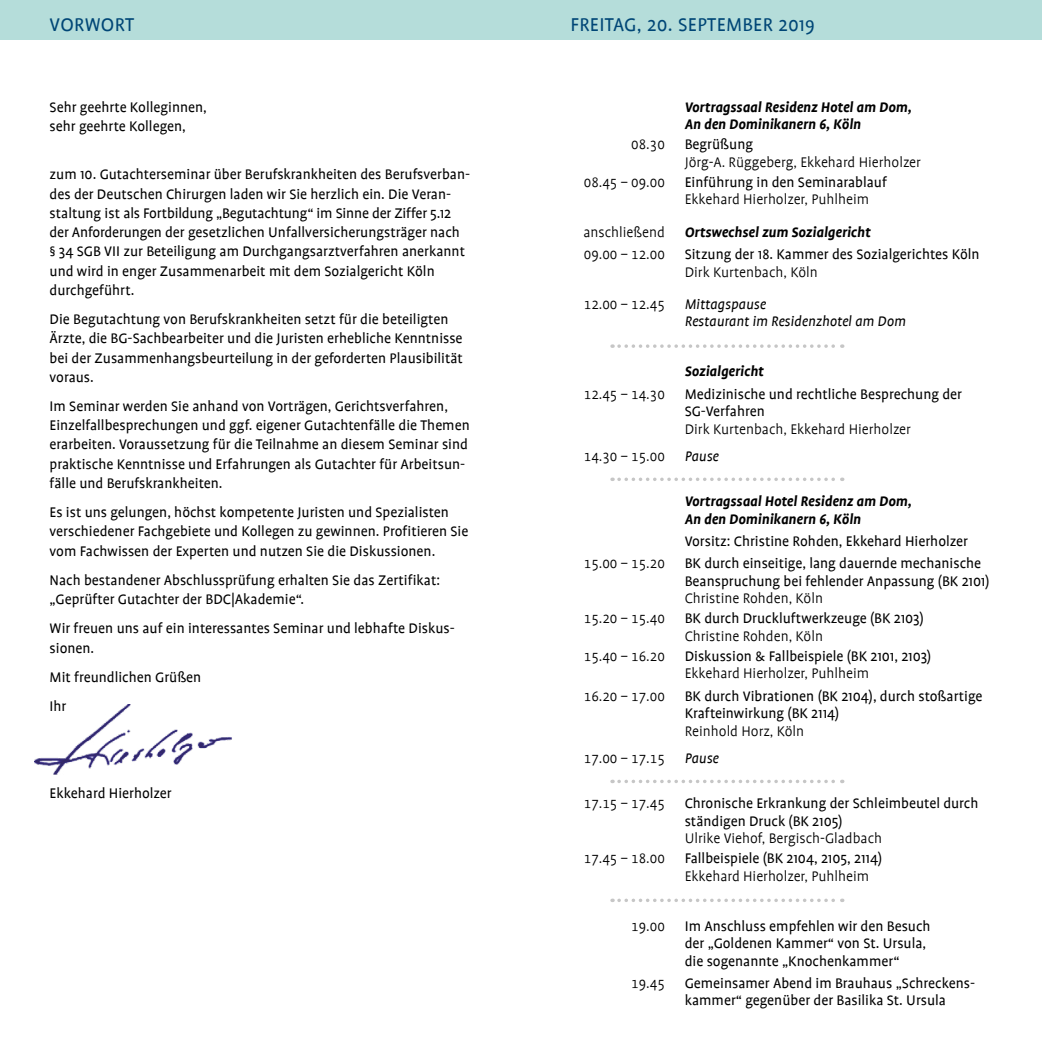
<style>
.page{position:relative;width:1042px;height:1042px;background:#fff}
.page>*{position:absolute;margin:0;border:0;box-sizing:border-box;transform-origin:0 0}
.t1{font:21px "Profile";letter-spacing:.015em;color:#004676}
.t2{font:15.75px/19.2px "Profile";color:#000}
.t3{font:300 15.75px "Profile";color:#000}
.t4{font:italic 700 15.75px/17.5px "Profile";color:#000}
.t5{font:300 15.75px "Profile SC";color:#000}
.t6{font:italic 15.75px/17.5px "Profile";color:#000}
</style>
<div class="page">
<div style="left:0;top:0;width:1042px;height:40px;background:#b5ddda"></div>
<img style="left:35px;top:704px;width:197px;height:71px">
<svg style="left:619px;top:344px;width:224px;height:4px"></svg>
<svg style="left:619px;top:477px;width:224px;height:4px"></svg>
<svg style="left:619px;top:779px;width:224px;height:4px"></svg>
<svg style="left:619px;top:898px;width:224px;height:4px"></svg>
<h1 class="t1" style="left:50px;top:14px;width:86px">VORWORT</h1>
<h1 class="t1" style="left:570px;top:14px;width:246px">FREITAG, 20. SEPTEMBER 2019</h1>
<p class="t2" style="left:50px;top:97px;width:159px">Sehr geehrte Kolleginnen, sehr geehrte Kollegen,</p>
<p class="t2" style="left:50px;top:165px;width:422px">zum 10. Gutachterseminar über Berufskrankheiten des Berufsverban&shy;des der Deutschen Chirurgen laden wir Sie herzlich ein. Die Veran&shy;staltung ist als Fortbildung „Begutachtung“ im Sinne der Ziffer 5.12 der Anforderungen der gesetzlichen Unfallversicherungsträger nach<br>§ 34 SGB VII zur Beteiligung am Durchgangsarztverfahren anerkannt und wird in enger Zusammenarbeit mit dem Sozialgericht Köln durchgeführt.</p>
<p class="t2" style="left:50px;top:310px;width:415px">Die Begutachtung von Berufskrankheiten setzt für die beteiligten Ärzte, die BG-Sachbearbeiter und die Juristen erhebliche Kenntnisse bei der Zusammenhangsbeurteilung in der geforderten Plausibilität voraus.</p>
<p class="t2" style="left:50px;top:397px;width:422px">Im Seminar werden Sie anhand von Vorträgen, Gerichtsverfahren, Einzelfallbesprechungen und ggf. eigener Gutachtenfälle die Themen erarbeiten. Voraussetzung für die Teilnahme an diesem Seminar sind praktische Kenntnisse und Erfahrungen als Gutachter für Arbeitsun&shy;fälle und Berufskrankheiten.</p>
<p class="t2" style="left:50px;top:503px;width:420px">Es ist uns gelungen, höchst kompetente Juristen und Spezialisten verschiedener Fachgebiete und Kollegen zu gewinnen. Profitieren Sie vom Fachwissen der Experten und nutzen Sie die Diskussionen.</p>
<p class="t2" style="left:50px;top:570px;width:392px">Nach bestandener Abschlussprüfung erhalten Sie das Zertifikat: „Geprüfter Gutachter der BDC|Akademie“.</p>
<p class="t2" style="left:50px;top:619px;width:407px">Wir freuen uns auf ein interessantes Seminar und lebhafte Diskus&shy;sionen.</p>
<p class="t2" style="left:50px;top:662px;width:153px;line-height:29.2px">Mit freundlichen Grüßen<br>Ihr</p>
<p class="t2" style="left:50px;top:784px;width:124px">Ekkehard Hierholzer</p>
<p class="t4" style="left:685px;top:98px;width:229px">Vortragssaal Residenz Hotel am Dom,<br>An den Dominikanern 6, Köln</p>
<p class="t5" style="left:631px;top:136px;width:35px">08.30</p>
<p class="t2" style="left:685px;top:135px;width:70px">Begrüßung</p>
<p class="t3" style="left:685px;top:154px;width:238px">Jörg-A. Rüggeberg, Ekkehard Hierholzer</p>
<p class="t5" style="left:584px;top:174px;width:83px">08.45 – 09.00</p>
<p class="t2" style="left:685px;top:172px;width:204px">Einführung in den Seminarablauf</p>
<p class="t3" style="left:685px;top:191px;width:186px">Ekkehard Hierholzer, Puhlheim</p>
<p class="t3" style="left:583px;top:224px;width:83px">anschließend</p>
<p class="t4" style="left:685px;top:223px;width:188px">Ortswechsel zum Sozialgericht</p>
<p class="t5" style="left:584px;top:246px;width:83px">09.00 – 12.00</p>
<p class="t2" style="left:685px;top:245px;width:296px">Sitzung der 18. Kammer des Sozialgerichtes Köln</p>
<p class="t3" style="left:685px;top:264px;width:135px">Dirk Kurtenbach, Köln</p>
<p class="t5" style="left:584px;top:296px;width:83px">12.00 – 12.45</p>
<p class="t6" style="left:685px;top:295px;width:223px">Mittagspause<br>Restaurant im Residenzhotel am Dom</p>
<p class="t4" style="left:685px;top:363px;width:81px">Sozialgericht</p>
<p class="t5" style="left:584px;top:386px;width:83px">12.45 – 14.30</p>
<p class="t2" style="left:685px;top:385px;width:279px;line-height:17.5px">Medizinische und rechtliche Besprechung der<br>SG-Verfahren</p>
<p class="t3" style="left:685px;top:421px;width:228px">Dirk Kurtenbach, Ekkehard Hierholzer</p>
<p class="t5" style="left:584px;top:448px;width:83px">14.30 – 15.00</p>
<p class="t6" style="left:685px;top:448px;width:36px">Pause</p>
<p class="t4" style="left:685px;top:492px;width:229px">Vortragssaal Hotel Residenz am Dom,<br>An den Dominikanern 6, Köln</p>
<p class="t2" style="left:685px;top:532px;width:285px">Vorsitz: Christine Rohden, Ekkehard Hierholzer</p>
<p class="t5" style="left:584px;top:555px;width:83px">15.00 – 15.20</p>
<p class="t2" style="left:685px;top:555px;width:306px;line-height:17.5px">BK durch einseitige, lang dauernde mechanische<br>Beanspruchung bei fehlender Anpassung (BK 2101)</p>
<p class="t3" style="left:685px;top:590px;width:140px">Christine Rohden, Köln</p>
<p class="t5" style="left:584px;top:610px;width:83px">15.20 – 15.40</p>
<p class="t2" style="left:685px;top:609px;width:240px">BK durch Druckluftwerkzeuge (BK 2103)</p>
<p class="t3" style="left:685px;top:628px;width:140px">Christine Rohden, Köln</p>
<p class="t5" style="left:584px;top:648px;width:83px">15.40 – 16.20</p>
<p class="t2" style="left:685px;top:646px;width:248px">Diskussion &amp; Fallbeispiele (BK 2101, 2103)</p>
<p class="t3" style="left:685px;top:665px;width:186px">Ekkehard Hierholzer, Puhlheim</p>
<p class="t5" style="left:584px;top:688px;width:83px">16.20 – 17.00</p>
<p class="t2" style="left:685px;top:687px;width:299px;line-height:17.5px">BK durch Vibrationen (BK 2104), durch stoßartige<br>Krafteinwirkung (BK 2114)</p>
<p class="t3" style="left:685px;top:723px;width:121px">Reinhold Horz, Köln</p>
<p class="t5" style="left:584px;top:750px;width:83px">17.00 – 17.15</p>
<p class="t6" style="left:685px;top:750px;width:36px">Pause</p>
<p class="t5" style="left:584px;top:795px;width:83px">17.15 – 17.45</p>
<p class="t2" style="left:685px;top:794px;width:295px;line-height:17.5px">Chronische Erkrankung der Schleimbeutel durch ständigen Druck (BK 2105)</p>
<p class="t3" style="left:685px;top:830px;width:199px">Ulrike Viehof, Bergisch-Gladbach</p>
<p class="t5" style="left:584px;top:850px;width:83px">17.45 – 18.00</p>
<p class="t2" style="left:685px;top:849px;width:199px">Fallbeispiele (BK 2104, 2105, 2114)</p>
<p class="t3" style="left:685px;top:868px;width:186px">Ekkehard Hierholzer, Puhlheim</p>
<p class="t5" style="left:631px;top:917px;width:35px">19.00</p>
<p class="t2" style="left:685px;top:917px;width:247px;line-height:17.5px">Im Anschluss empfehlen wir den Besuch der „Goldenen Kammer“ von St. Ursula, die sogenannte „Knochenkammer“</p>
<p class="t5" style="left:631px;top:975px;width:35px">19.45</p>
<p class="t2" style="left:685px;top:974px;width:292px;line-height:17.5px">Gemeinsamer Abend im Brauhaus „Schreckens&shy;kammer“ gegenüber der Basilika St. Ursula</p>
</div>
